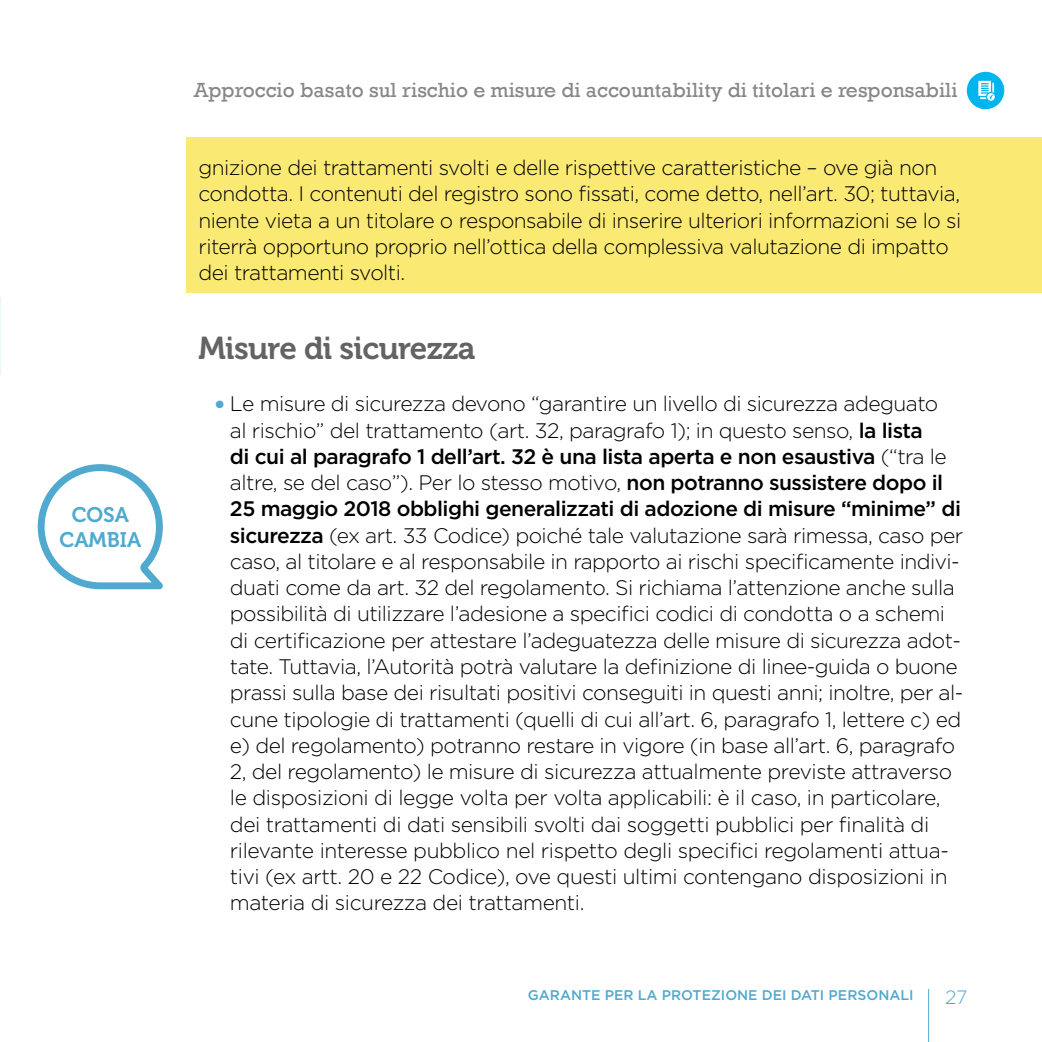
<style>
.page{position:relative;width:1042px;height:1042px;background:#fff}
.page>*{position:absolute;margin:0;border:0;box-sizing:border-box;transform-origin:0 0}
.t1{font:31.5px "Museo 700";letter-spacing:-.02em;color:#646363}
.t2{font:300 21px/26.2px "Gotham";letter-spacing:-.025em;color:#000}
.t3{font:21px "Rockwell";color:#878787}
.t4{font:21px/25.2px "Museo 700";color:#50a9ce;text-align:center}
.t5{font:300 19.25px "Gotham";color:#50a9ce}
.t6{font:500 14px "Gotham";color:#50a9ce}
.s1{font-family:"Museo 700";font-weight:400;font-size:22.75px;color:#50a9ce}
.s2{font-weight:500}
</style>
<div class="page">
<div style="left:967px;top:72px;width:37px;height:37px;background:#00b5ec;border-radius:50%"></div>
<svg style="left:980px;top:83px;width:14px;height:16px"></svg>
<svg style="left:977px;top:80px;width:14px;height:17px"></svg>
<div style="left:977px;top:79px;width:15px;height:18px;border:1px solid #00b5ec"></div>
<div style="left:986px;top:92px;width:10px;height:10px;border:1px solid #00b5ec;border-radius:50%"></div>
<svg style="left:981px;top:83px;width:12px;height:17px"></svg>
<hr style="left:928px;top:989px;width:1px;height:53px;background:#50a9ce">
<svg style="left:0;top:297px;width:1px;height:68px"></svg>
<div style="left:187px;top:137px;width:855px;height:155px;background:#faea74"></div>
<svg style="left:38px;top:464px;width:125px;height:125px"></svg>
<p class="t4" style="left:59px;top:502px;width:83px">COSA<br>CAMBIA</p>
<p class="t3" style="left:194px;top:77px;width:765px">Approccio basato sul rischio e misure di accountability di titolari e responsabili</p>
<p class="t2" style="left:198px;top:154px;width:764px">gnizione dei trattamenti svolti e delle rispettive caratteristiche – ove già non condotta. I contenuti del registro sono fissati, come detto, nell’art. 30; tuttavia, niente vieta a un titolare o responsabile di inserire ulteriori informazioni se lo si riterrà opportuno proprio nell’ottica della complessiva valutazione di impatto dei trattamenti svolti.</p>
<h1 class="t1" style="left:198px;top:330px;width:278px">Misure di sicurezza</h1>
<p class="t2" style="left:230px;top:390px;width:735px;text-indent:-16px"><span class="s1">•</span> Le misure di sicurezza devono “garantire un livello di sicurezza adeguato<br>al rischio” del trattamento (art. 32, paragrafo 1); in questo senso, <span class="s2">la lista<br>di cui al paragrafo 1 dell’art. 32 è una lista aperta e non esaustiva</span> (“tra le altre, se del caso”). Per lo stesso motivo, <span class="s2">non potranno sussistere dopo il 25 maggio 2018 obblighi generalizzati di adozione di misure “minime” di sicurezza</span> (ex art. 33 Codice) poiché tale valutazione sarà rimessa, caso per caso, al titolare e al responsabile in rapporto ai rischi specificamente indivi&shy;duati come da art. 32 del regolamento. Si richiama l’attenzione anche sulla possibilità di utilizzare l’adesione a specifici codici di condotta o a schemi di certificazione per attestare l’adeguatezza delle misure di sicurezza adot&shy;tate. Tuttavia, l’Autorità potrà valutare la definizione di linee-guida o buone prassi sulla base dei risultati positivi conseguiti in questi anni; inoltre, per al&shy;cune tipologie di trattamenti (quelli di cui all’art. 6, paragrafo 1, lettere c) ed e) del regolamento) potranno restare in vigore (in base all’art. 6, paragrafo 2, del regolamento) le misure di sicurezza attualmente previste attraverso le disposizioni di legge volta per volta applicabili: è il caso, in particolare, dei trattamenti di dati sensibili svolti dai soggetti pubblici per finalità di rilevante interesse pubblico nel rispetto degli specifici regolamenti attua&shy;tivi (ex artt. 20 e 22 Codice), ove questi ultimi contengano disposizioni in materia di sicurezza dei trattamenti.</p>
<p class="t6" style="left:528px;top:986px;width:387px">GARANTE PER LA PROTEZIONE DEI DATI PERSONALI</p>
<p class="t5" style="left:945px;top:985px;width:24px">27</p>
</div>
